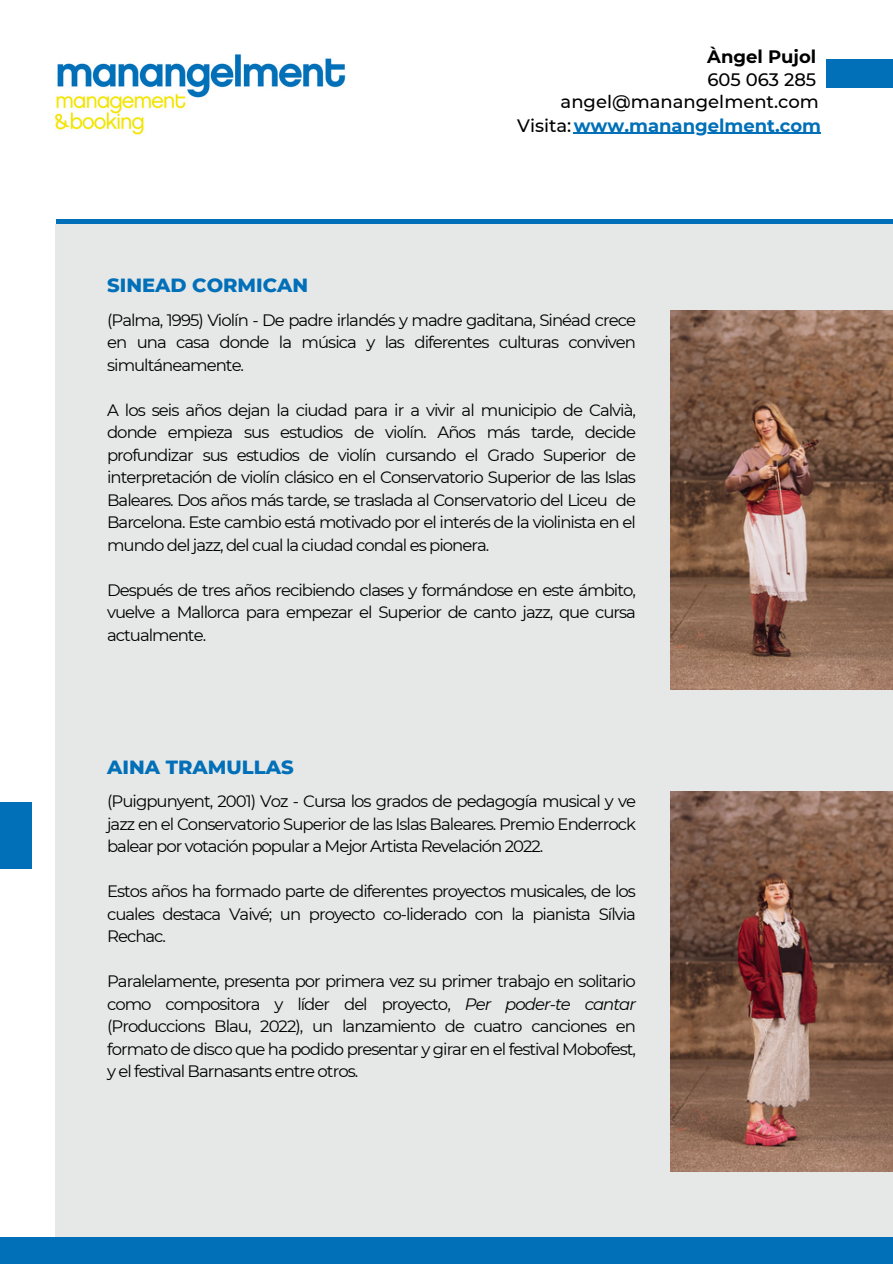
<style>
.page{position:relative;width:893px;height:1264px;background:#fff}
.page>*{position:absolute;margin:0;border:0;box-sizing:border-box;transform-origin:0 0}
.t1{font:800 19.5px "Montserrat";color:#0170b8}
.t2{font:500 18px "Montserrat";color:#000}
.t3{font:700 18px "Montserrat";color:#0170b8}
.t4{font:700 18px "Montserrat";color:#000}
.t5{font:16.5px/22.5px "Montserrat";letter-spacing:-.06em;color:#000;text-align:justify}
.s1{font-weight:500;color:#000}
.s2{font-style:italic}
</style>
<div class="page">
<div style="left:825px;top:59px;width:67px;height:29px;background:#0170b8"></div>
<div style="left:56px;top:219px;width:836px;height:27px;background:#0170b8"></div>
<div style="left:55px;top:224px;width:837px;height:1034px;background:#e6e7e7"></div>
<div style="left:0;top:802px;width:32px;height:67px;background:#0170b8"></div>
<div style="left:0;top:1237px;width:892px;height:26px;background:#0170b8"></div>
<img style="left:54px;top:54px;width:292px;height:81px">
<img style="left:670px;top:310px;width:222px;height:379px">
<hr style="left:573px;top:133px;width:248px;height:1px;background:#0170b8">
<img style="left:670px;top:792px;width:222px;height:379px">
<p class="t1" style="left:107px;top:273px;width:203px">SINEAD CORMICAN</p>
<h2 class="t4" style="left:707px;top:45px;width:110px">Àngel Pujol</h2>
<h2 class="t2" style="left:707px;top:68px;width:110px">605 063 285</h2>
<h2 class="t2" style="left:560px;top:91px;width:260px">angel@manangelment.com</h2>
<h2 class="t3" style="left:517px;top:114px;width:305px"><span class="s1">Visita:</span>www.manangelment.com</h2>
<p class="t5" style="left:107px;top:308px;width:530px">(Palma, 1995) Violín - De padre irlandés y madre gaditana, Sinéad crece en una casa donde la música y las diferentes culturas conviven simultáneamente.</p>
<p class="t5" style="left:107px;top:398px;width:530px">A los seis años dejan la ciudad para ir a vivir al municipio de Calvià, donde empieza sus estudios de violín. Años más tarde, decide profundizar sus estudios de violín cursando el Grado Superior de interpretación de violín clásico en el Conservatorio Superior de las Islas Baleares. Dos años más tarde, se traslada al Conservatorio del Liceu de Barcelona. Este cambio está motivado por el interés de la violinista en el mundo del jazz, del cual la ciudad condal es pionera.</p>
<p class="t5" style="left:107px;top:578px;width:530px">Después de tres años recibiendo clases y formándose en este ámbito, vuelve a Mallorca para empezar el Superior de canto jazz, que cursa actualmente.</p>
<p class="t1" style="left:107px;top:754px;width:188px">AINA TRAMULLAS</p>
<h1 class="t5" style="left:107px;top:790px;width:530px">(Puigpunyent, 2001) Voz - Cursa los grados de pedagogía musical y ve jazz en el Conservatorio Superior de las Islas Baleares. Premio Enderrock balear por votación popular a Mejor Artista Revelación 2022.</h1>
<p class="t5" style="left:107px;top:880px;width:530px">Estos años ha formado parte de diferentes proyectos musicales, de los cuales destaca Vaivé; un proyecto co-liderado con la pianista Sílvia Rechac.</p>
<p class="t5" style="left:107px;top:970px;width:530px">Paralelamente, presenta por primera vez su primer trabajo en solitario como compositora y líder del proyecto, <span class="s2">Per poder-te cantar </span>(Produccions Blau, 2022), un lanzamiento de cuatro canciones en formato de disco que ha podido presentar y girar en el festival Mobofest, y el festival Barnasants entre otros.</p>
</div>
